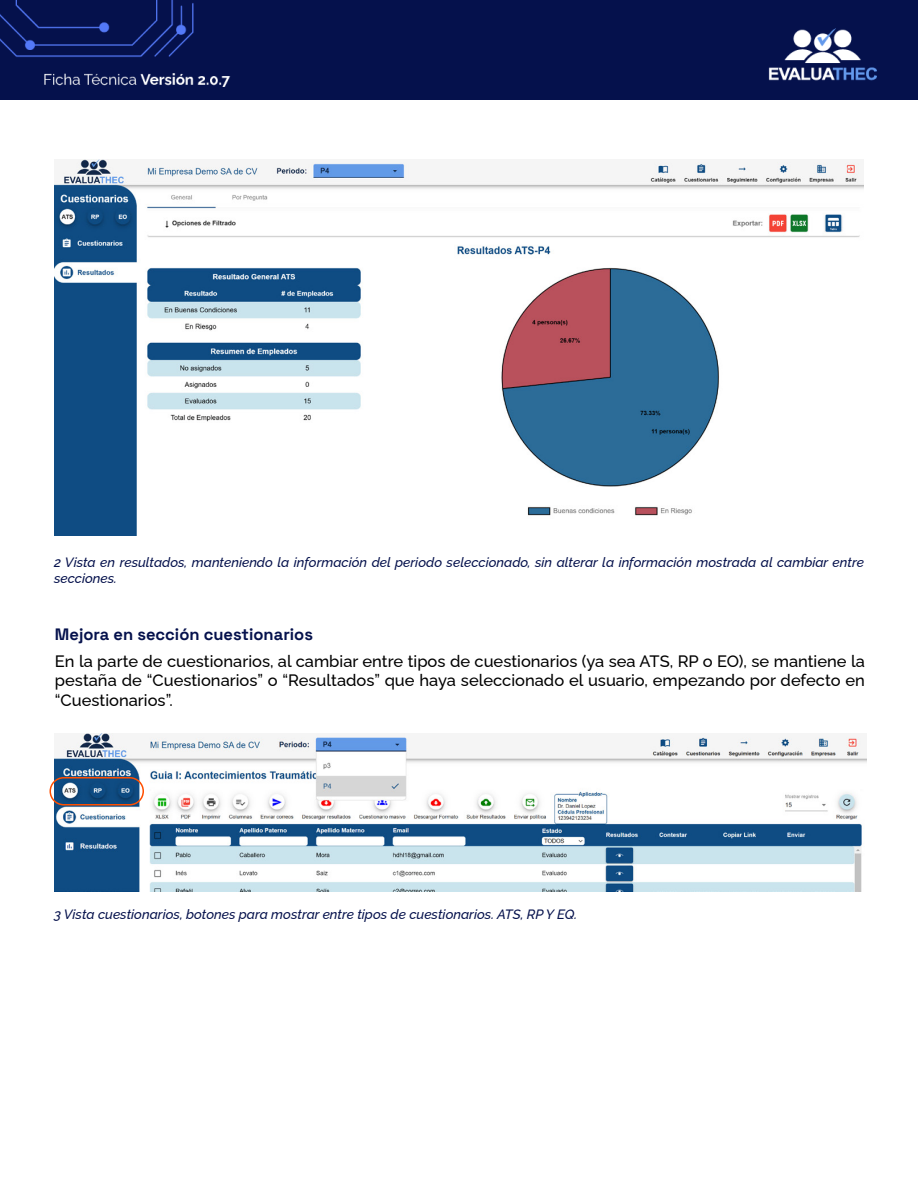
<style>
.page{position:relative;width:918px;height:1188px;background:#fff}
.page>*{position:absolute;margin:0;border:0;box-sizing:border-box;transform-origin:0 0}
.t1{font:500 16.5px/19.8px "Raleway";color:#000;text-align:justify}
.t2{font:300 16.5px "Space Grotesk";color:#05114c}
.t3{font:italic 500 13.5px/16.2px "Raleway";color:#05114c}
</style>
<div class="page">
<div style="left:0;top:0;width:918px;height:99px;background:#05114c"></div>
<img style="left:54px;top:159px;width:810px;height:376px">
<img style="left:55px;top:734px;width:811px;height:158px">
<div style="left:50px;top:777px;width:94px;height:29px;border:2px solid #ff4f00;border-radius:14px"></div>
<p class="t3" style="left:54px;top:553px;width:811px">2 Vista en resultados, manteniendo la información del periodo seleccionado, sin alterar la información mostrada al cambiar entre secciones.</p>
<p class="t2" style="left:55px;top:622px;width:260px">Mejora en sección cuestionarios</p>
<p class="t1" style="left:55px;top:649px;width:812px">En la parte de cuestionarios, al cambiar entre tipos de cuestionarios (ya sea ATS, RP o EO), se mantiene la pestaña de “Cuestionarios” o “Resultados” que haya seleccionado el usuario, empezando por defecto en “Cuestionarios”.</p>
<p class="t3" style="left:54px;top:904px;width:525px">3 Vista cuestionarios, botones para mostrar entre tipos de cuestionarios. ATS, RP Y EQ.</p>
</div>
